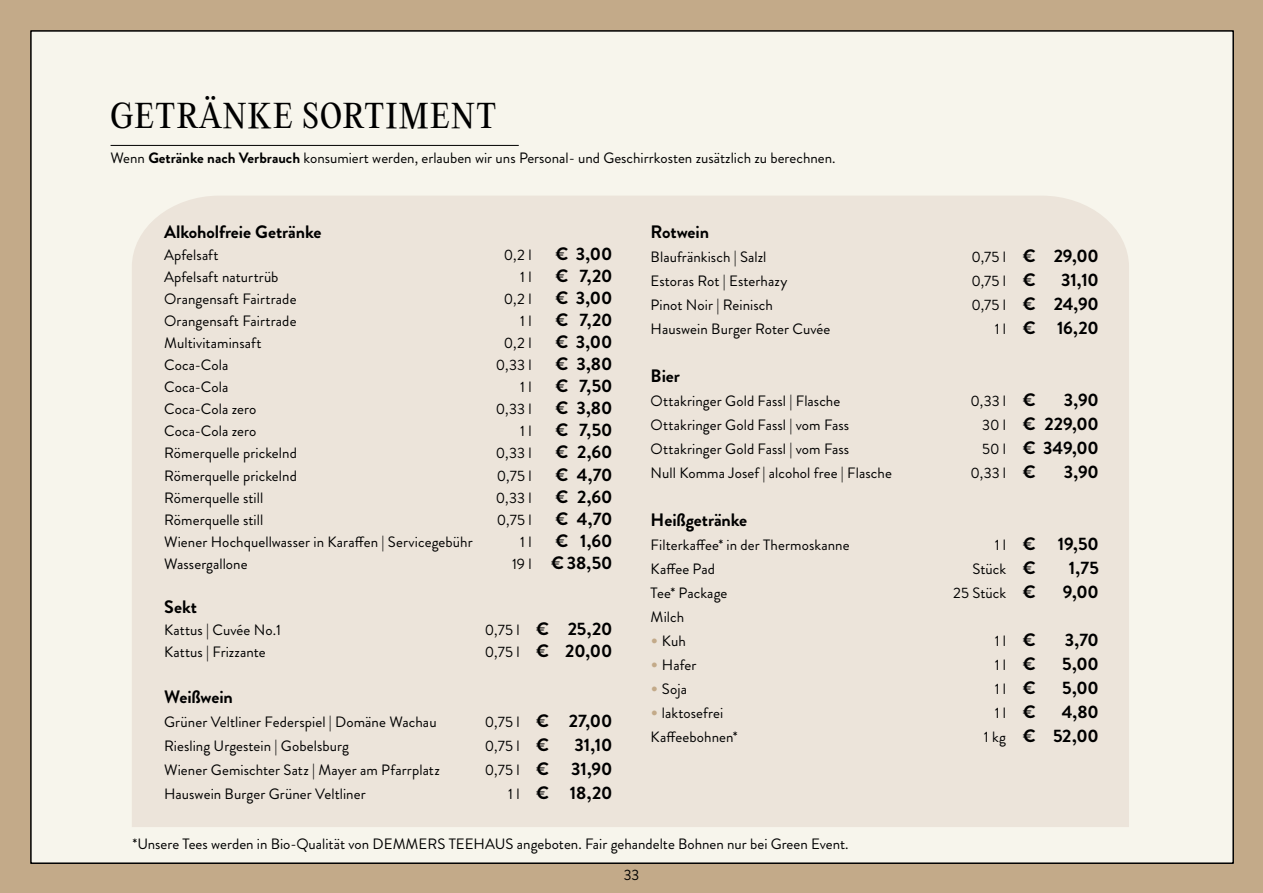
<style>
.page{position:relative;width:1263px;height:893px;background:#c3aa89}
.page>*{position:absolute;margin:0;border:0;box-sizing:border-box;transform-origin:0 0}
.t1{font:31.65px "PP Editorial New";letter-spacing:.05em;color:#000}
.t2{font:700 18px "Brandon Grotesque";letter-spacing:-.005em;color:#000}
.t3{font:15px/30.3px "Brandon Grotesque";letter-spacing:.005em;color:#000}
.s1{font-weight:700}
.s2{font-weight:400;font-size:15px}
.s3{font-weight:700;font-size:18px}
.s4{font-size:22.5px;color:#c3aa89}
</style>
<div class="page">
<div style="left:31px;top:31px;width:1202px;height:832px;background:#f7f5ec"></div>
<hr style="left:111px;top:145px;width:408px;height:1px;background:#000">
<div style="left:132px;top:196px;width:997px;height:631px;background:#ece4da"></div>
<h1 class="t1" style="left:111px;top:94px;width:387px">GETRÄNKE SORTIMENT</h1>
<p class="t3" style="left:111px;top:143px;width:726px">Wenn <span class="s1">Getränke nach Verbrauch</span> konsumiert werden, erlauben wir uns Personal- und Geschirrkosten zusätzlich zu berechnen.</p>
<p class="t2" style="left:164px;top:219px;width:159px">Alkoholfreie Getränke</p>
<p class="t3" style="left:164px;top:240px;width:56px">Apfelsaft</p>
<p class="t3" style="left:504px;top:240px;width:29px">0,2 l</p>
<p class="t2" style="left:556px;top:241px;width:58px">€ 3,00</p>
<p class="t3" style="left:164px;top:262px;width:116px">Apfelsaft naturtrüb</p>
<p class="t3" style="left:520px;top:262px;width:13px">1 l</p>
<p class="t2" style="left:556px;top:263px;width:58px">€ 7,20</p>
<p class="t3" style="left:164px;top:284px;width:134px">Orangensaft Fairtrade</p>
<p class="t3" style="left:504px;top:284px;width:29px">0,2 l</p>
<p class="t2" style="left:556px;top:285px;width:58px">€ 3,00</p>
<p class="t3" style="left:164px;top:306px;width:134px">Orangensaft Fairtrade</p>
<p class="t3" style="left:520px;top:306px;width:13px">1 l</p>
<p class="t2" style="left:556px;top:307px;width:58px">€ 7,20</p>
<p class="t3" style="left:164px;top:328px;width:99px">Multivitaminsaft</p>
<p class="t3" style="left:504px;top:328px;width:29px">0,2 l</p>
<p class="t2" style="left:556px;top:329px;width:58px">€ 3,00</p>
<p class="t3" style="left:164px;top:350px;width:66px">Coca-Cola</p>
<p class="t3" style="left:496px;top:350px;width:37px">0,33 l</p>
<p class="t2" style="left:556px;top:351px;width:58px">€ 3,80</p>
<p class="t3" style="left:164px;top:372px;width:66px">Coca-Cola</p>
<p class="t3" style="left:520px;top:372px;width:13px">1 l</p>
<p class="t2" style="left:556px;top:374px;width:58px">€ 7,50</p>
<p class="t3" style="left:164px;top:394px;width:94px">Coca-Cola zero</p>
<p class="t3" style="left:496px;top:394px;width:37px">0,33 l</p>
<p class="t2" style="left:556px;top:396px;width:58px">€ 3,80</p>
<p class="t3" style="left:164px;top:416px;width:94px">Coca-Cola zero</p>
<p class="t3" style="left:520px;top:416px;width:13px">1 l</p>
<p class="t2" style="left:556px;top:418px;width:58px">€ 7,50</p>
<p class="t3" style="left:164px;top:438px;width:134px">Römerquelle prickelnd</p>
<p class="t3" style="left:496px;top:438px;width:37px">0,33 l</p>
<p class="t2" style="left:556px;top:440px;width:58px">€ 2,60</p>
<p class="t3" style="left:164px;top:460px;width:134px">Römerquelle prickelnd</p>
<p class="t3" style="left:497px;top:460px;width:36px">0,75 l</p>
<p class="t2" style="left:556px;top:462px;width:58px">€ 4,70</p>
<p class="t3" style="left:164px;top:482px;width:101px">Römerquelle still</p>
<p class="t3" style="left:496px;top:482px;width:37px">0,33 l</p>
<p class="t2" style="left:556px;top:484px;width:58px">€ 2,60</p>
<p class="t3" style="left:164px;top:505px;width:101px">Römerquelle still</p>
<p class="t3" style="left:497px;top:505px;width:36px">0,75 l</p>
<p class="t2" style="left:556px;top:506px;width:58px">€ 4,70</p>
<p class="t3" style="left:164px;top:527px;width:310px">Wiener Hochquellwasser in Karaffen | Servicegebühr</p>
<p class="t3" style="left:520px;top:527px;width:13px">1 l</p>
<p class="t2" style="left:556px;top:528px;width:58px">€ 1,60</p>
<p class="t3" style="left:164px;top:549px;width:85px">Wassergallone</p>
<p class="t2" style="left:512px;top:550px;width:102px"><span class="s2">19 l</span> € 38,50</p>
<p class="t2" style="left:164px;top:594px;width:34px">Sekt</p>
<p class="t3" style="left:164px;top:615px;width:118px">Kattus | Cuvée No.1</p>
<p class="t2" style="left:485px;top:616px;width:129px"><span class="s2">0,75 l</span> € 25,20</p>
<p class="t3" style="left:164px;top:637px;width:103px">Kattus | Frizzante</p>
<p class="t2" style="left:485px;top:638px;width:129px"><span class="s2">0,75 l</span> € 20,00</p>
<p class="t2" style="left:164px;top:684px;width:70px">Weißwein</p>
<p class="t3" style="left:164px;top:707px;width:274px">Grüner Veltliner Federspiel | Domäne Wachau</p>
<p class="t2" style="left:485px;top:708px;width:129px"><span class="s2">0,75 l</span> € 27,00</p>
<p class="t3" style="left:164px;top:731px;width:186px">Riesling Urgestein | Gobelsburg</p>
<p class="t3" style="left:485px;top:731px;width:66px">0,75 l <span class="s3">€</span></p>
<p class="t2" style="left:574px;top:732px;width:39px">31,10</p>
<p class="t3" style="left:164px;top:755px;width:277px">Wiener Gemischter Satz | Mayer am Pfarrplatz</p>
<p class="t2" style="left:485px;top:756px;width:129px"><span class="s2">0,75 l</span> € 31,90</p>
<p class="t3" style="left:164px;top:779px;width:203px">Hauswein Burger Grüner Veltliner</p>
<p class="t2" style="left:508px;top:780px;width:106px"><span class="s2">1 l</span> € 18,20</p>
<p class="t2" style="left:651px;top:219px;width:60px">Rotwein</p>
<p class="t3" style="left:651px;top:242px;width:117px">Blaufränkisch | Salzl</p>
<p class="t2" style="left:971px;top:243px;width:129px"><span class="s2">0,75 l</span> € 29,00</p>
<p class="t3" style="left:651px;top:266px;width:138px">Estoras Rot | Esterhazy</p>
<p class="t3" style="left:971px;top:266px;width:66px">0,75 l <span class="s3">€</span></p>
<p class="t2" style="left:1061px;top:267px;width:39px">31,10</p>
<p class="t3" style="left:651px;top:290px;width:124px">Pinot Noir | Reinisch</p>
<p class="t2" style="left:971px;top:291px;width:129px"><span class="s2">0,75 l</span> € 24,90</p>
<p class="t3" style="left:651px;top:314px;width:181px">Hauswein Burger Roter Cuvée</p>
<p class="t2" style="left:995px;top:315px;width:106px"><span class="s2">1 l</span> € 16,20</p>
<p class="t2" style="left:651px;top:363px;width:31px">Bier</p>
<p class="t3" style="left:651px;top:386px;width:191px">Ottakringer Gold Fassl | Flasche</p>
<p class="t3" style="left:970px;top:386px;width:67px">0,33 l <span class="s3">€</span></p>
<p class="t2" style="left:1064px;top:387px;width:36px">3,90</p>
<p class="t3" style="left:651px;top:410px;width:200px">Ottakringer Gold Fassl | vom Fass</p>
<p class="t2" style="left:982px;top:411px;width:118px"><span class="s2">30 l</span> € 229,00</p>
<p class="t3" style="left:651px;top:434px;width:200px">Ottakringer Gold Fassl | vom Fass</p>
<p class="t2" style="left:982px;top:435px;width:118px"><span class="s2">50 l</span> € 349,00</p>
<p class="t3" style="left:651px;top:458px;width:243px">Null Komma Josef | alcohol free | Flasche</p>
<p class="t3" style="left:970px;top:458px;width:67px">0,33 l <span class="s3">€</span></p>
<p class="t2" style="left:1064px;top:459px;width:36px">3,90</p>
<p class="t2" style="left:651px;top:507px;width:98px">Heißgetränke</p>
<p class="t3" style="left:651px;top:530px;width:200px">Filterkaffee* in der Thermoskanne</p>
<p class="t2" style="left:995px;top:531px;width:106px"><span class="s2">1 l</span> € 19,50</p>
<p class="t3" style="left:651px;top:554px;width:66px">Kaffee Pad</p>
<p class="t3" style="left:972px;top:554px;width:65px">Stück <span class="s3">€</span></p>
<p class="t2" style="left:1069px;top:555px;width:31px">1,75</p>
<p class="t3" style="left:651px;top:578px;width:78px">Tee* Package</p>
<p class="t3" style="left:953px;top:578px;width:84px">25 Stück <span class="s3">€</span></p>
<p class="t2" style="left:1063px;top:579px;width:37px">9,00</p>
<p class="t3" style="left:651px;top:602px;width:35px">Milch</p>
<p class="t3" style="left:651px;top:626px;width:37px"><span class="s4">•</span> Kuh</p>
<p class="t3" style="left:995px;top:626px;width:42px">1 l <span class="s3">€</span></p>
<p class="t2" style="left:1065px;top:627px;width:36px">3,70</p>
<p class="t3" style="left:651px;top:650px;width:47px"><span class="s4">•</span> Hafer</p>
<p class="t3" style="left:995px;top:650px;width:42px">1 l <span class="s3">€</span></p>
<p class="t2" style="left:1062px;top:651px;width:38px">5,00</p>
<p class="t3" style="left:651px;top:674px;width:38px"><span class="s4">•</span> Soja</p>
<p class="t3" style="left:995px;top:674px;width:42px">1 l <span class="s3">€</span></p>
<p class="t2" style="left:1062px;top:675px;width:38px">5,00</p>
<p class="t3" style="left:651px;top:698px;width:74px"><span class="s4">•</span> laktosefrei</p>
<p class="t3" style="left:995px;top:698px;width:42px">1 l <span class="s3">€</span></p>
<p class="t2" style="left:1062px;top:699px;width:39px">4,80</p>
<p class="t3" style="left:651px;top:722px;width:89px">Kaffeebohnen*</p>
<p class="t2" style="left:984px;top:723px;width:116px"><span class="s2">1 kg</span> € 52,00</p>
<p class="t3" style="left:624px;top:829px;width:226px;text-indent:-491px">*Unsere Tees werden in Bio-Qualität von DEMMERS TEEHAUS angeboten. Fair gehandelte Bohnen nur bei Green Event.<br>33</p>
</div>
